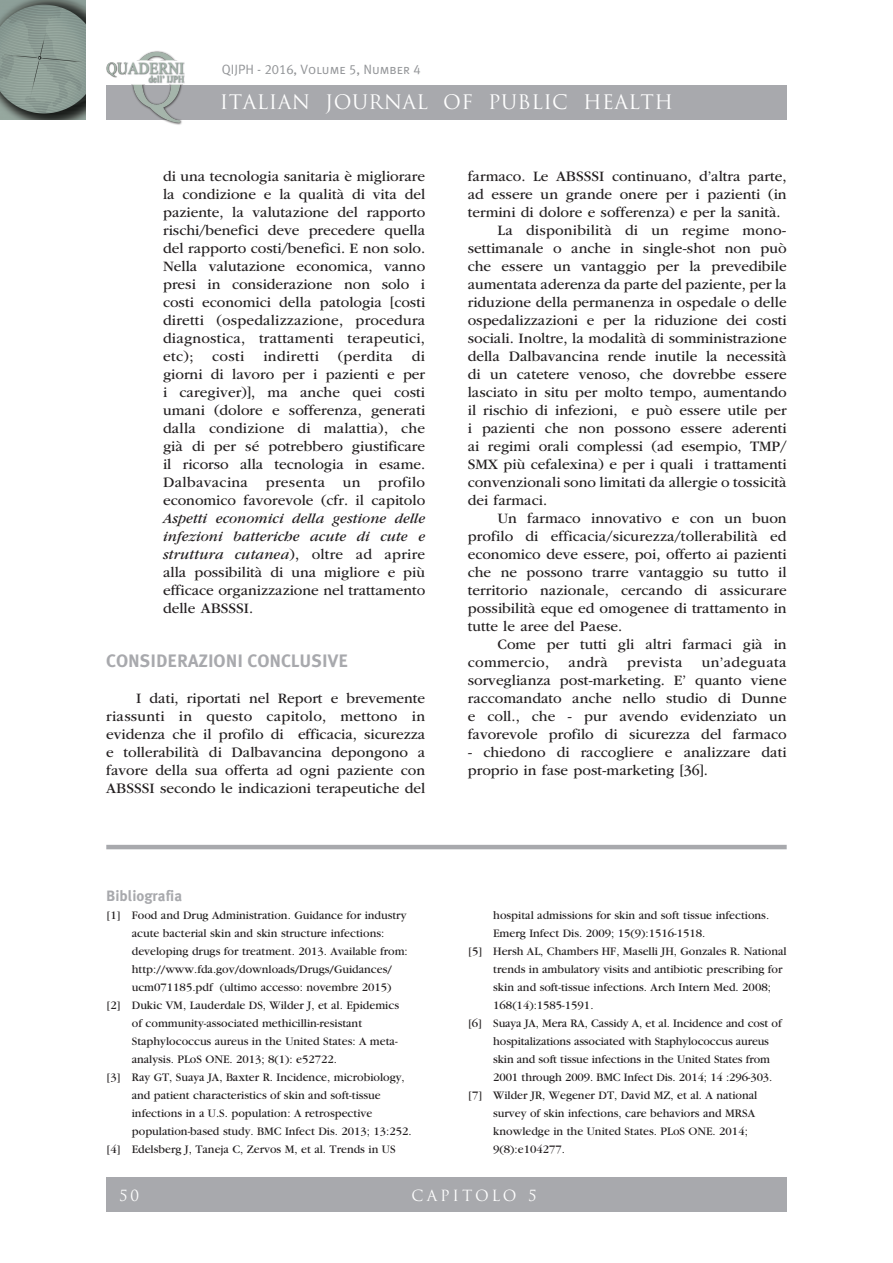
<style>
.page{position:relative;width:893px;height:1263px;background:#fff}
.page>*{position:absolute;margin:0;border:0;box-sizing:border-box;transform-origin:0 0}
.t1{font:19.5px "Trajan Pro";letter-spacing:.02em;color:#fff}
.t2{font:18px "Meta Plus Bold Caps";color:#a8a9ad}
.t3{font:15px/18px "ITC Garamond Std";color:#231f20;text-align:justify}
.t4{font:italic 15px/18px "Garamond";color:#231f20;text-align:justify}
.t5{font:15px "ITC Garamond Std";letter-spacing:.025em;color:#231f20}
.t6{font:700 15px "Meta Plus";color:#a8a9ad}
.t7{font:15px "Trajan Pro";letter-spacing:.195em;color:#fff}
.t8{font:13.5px "Meta Plus Normal Caps";color:#939598}
.t9{font:12px "Garamond";color:#231f20}
.s1{font-family:"ITC Garamond Std";font-style:normal}
</style>
<div class="page">
<img style="left:0;top:0;width:85px;height:119px">
<div style="left:106px;top:85px;width:681px;height:34px;background:#a8a9ad"></div>
<img style="left:106px;top:51px;width:80px;height:74px">
<div style="left:106px;top:1178px;width:56px;height:34px;background:#a8a9ad"></div>
<div style="left:162px;top:1178px;width:625px;height:34px;background:#a8a9ad"></div>
<hr style="left:106px;top:845px;width:681px;height:4px;background:#a8a9ad">
<p class="t8" style="left:222px;top:62px;width:201px">QIJPH - 2016, Volume 5, Number 4</p>
<h1 class="t1" style="left:220px;top:90px;width:455px">ITALIAN JOURNAL OF PUBLIC HEALTH</h1>
<p class="t3" style="left:163px;top:167px;width:264px">di una tecnologia sanitaria è migliorare la condizione e la qualità di vita del paziente, la valutazione del rapporto rischi/benefici deve precedere quella del rapporto costi/benefici. E non solo.<br>Nella valutazione economica, vanno presi in considerazione non solo i costi economici della patologia [costi diretti (ospedalizzazione, procedura diagnostica, trattamenti terapeutici, etc);</p>
<p class="t3" style="left:163px;top:347px;width:264px;text-indent:249px">di giorni di lavoro per i pazienti e per i caregiver)], ma anche quei costi umani (dolore e sofferenza, generati dalla condizione di malattia), che già di per sé potrebbero giustificare il ricorso alla tecnologia in esame.<br>Dalbavacina presenta un profilo economico favorevole (cfr. il capitolo</p>
<p class="t4" style="left:163px;top:509px;width:264px">Aspetti economici della gestione delle infezioni batteriche acute di cute e struttura cutanea<span class="s1">), oltre ad aprire</span></p>
<p class="t3" style="left:163px;top:563px;width:264px">alla possibilità di una migliore e più efficace organizzazione nel trattamento delle ABSSSI.</p>
<p class="t3" style="left:212px;top:347px;width:34px">costi</p>
<p class="t5" style="left:263px;top:348px;width:57px">indiretti</p>
<p class="t5" style="left:338px;top:348px;width:57px">(perdita</p>
<p class="t2" style="left:106px;top:650px;width:243px">CONSIDERAZIONI CONCLUSIVE</p>
<p class="t3" style="left:106px;top:689px;width:320px;text-indent:30px">I dati, riportati nel Report e brevemente riassunti in questo capitolo, mettono in evidenza che il profilo di efficacia, sicurezza e tollerabilità di Dalbavancina depongono a favore della sua offerta ad ogni paziente con ABSSSI secondo le indicazioni terapeutiche del</p>
<p class="t6" style="left:106px;top:887px;width:77px">Bibliografia</p>
<p class="t9" style="left:106px;top:909px;width:302px">[1] Food and Drug Administration. Guidance for industry</p>
<p class="t9" style="left:132px;top:927px;width:254px">acute bacterial skin and skin structure infections:</p>
<p class="t9" style="left:132px;top:945px;width:277px">developing drugs for treatment. 2013. Available from:</p>
<p class="t9" style="left:132px;top:963px;width:262px">http://www.fda.gov/downloads/Drugs/Guidances/</p>
<p class="t9" style="left:132px;top:981px;width:261px">ucm071185.pdf (ultimo accesso: novembre 2015)</p>
<p class="t9" style="left:106px;top:999px;width:294px">[2] Dukic VM, Lauderdale DS, Wilder J, et al. Epidemics</p>
<p class="t9" style="left:132px;top:1017px;width:232px">of community-associated methicillin-resistant</p>
<p class="t9" style="left:132px;top:1035px;width:267px">Staphylococcus aureus in the United States: A meta-</p>
<p class="t9" style="left:132px;top:1053px;width:207px">analysis. PLoS ONE. 2013; 8(1): e52722.</p>
<p class="t9" style="left:106px;top:1071px;width:300px">[3] Ray GT, Suaya JA, Baxter R. Incidence, microbiology,</p>
<p class="t9" style="left:132px;top:1089px;width:250px">and patient characteristics of skin and soft-tissue</p>
<p class="t9" style="left:132px;top:1107px;width:242px">infections in a U.S. population: A retrospective</p>
<p class="t9" style="left:132px;top:1125px;width:281px">population-based study. BMC Infect Dis. 2013; 13:252.</p>
<p class="t9" style="left:106px;top:1143px;width:291px">[4] Edelsberg J, Taneja C, Zervos M, et al. Trends in US</p>
<p class="t3" style="left:468px;top:167px;width:320px">farmaco. Le ABSSSI continuano, d’altra parte,</p>
<p class="t3" style="left:468px;top:185px;width:320px">ad essere un grande onere per i pazienti (in</p>
<p class="t3" style="left:468px;top:203px;width:314px">termini di dolore e sofferenza) e per la sanità.</p>
<p class="t3" style="left:497px;top:221px;width:291px">La disponibilità di un regime mono-</p>
<p class="t3" style="left:468px;top:239px;width:320px">settimanale o anche in single-shot non può</p>
<p class="t3" style="left:468px;top:257px;width:320px">che essere un vantaggio per la prevedibile</p>
<p class="t3" style="left:468px;top:275px;width:320px">aumentata aderenza da parte del paziente, per la</p>
<p class="t3" style="left:468px;top:293px;width:320px">riduzione della permanenza in ospedale o delle</p>
<p class="t3" style="left:468px;top:311px;width:320px">ospedalizzazioni e per la riduzione dei costi</p>
<p class="t3" style="left:468px;top:329px;width:320px">sociali. Inoltre, la modalità di somministrazione</p>
<p class="t3" style="left:468px;top:347px;width:320px">della Dalbavancina rende inutile la necessità</p>
<p class="t3" style="left:468px;top:365px;width:320px">di un catetere venoso, che dovrebbe essere</p>
<p class="t3" style="left:468px;top:383px;width:320px">lasciato in situ per molto tempo, aumentando</p>
<p class="t3" style="left:468px;top:401px;width:320px">il rischio di infezioni, e può essere utile per</p>
<p class="t3" style="left:468px;top:419px;width:320px">i pazienti che non possono essere aderenti</p>
<p class="t3" style="left:468px;top:437px;width:320px">ai regimi orali complessi (ad esempio, TMP/</p>
<p class="t3" style="left:468px;top:455px;width:320px">SMX più cefalexina) e per i quali i trattamenti</p>
<p class="t3" style="left:468px;top:473px;width:320px">convenzionali sono limitati da allergie o tossicità</p>
<p class="t3" style="left:468px;top:491px;width:81px">dei farmaci.</p>
<p class="t3" style="left:497px;top:509px;width:291px">Un farmaco innovativo e con un buon</p>
<p class="t3" style="left:468px;top:527px;width:320px">profilo di efficacia/sicurezza/tollerabilità ed</p>
<p class="t3" style="left:468px;top:545px;width:320px">economico deve essere, poi, offerto ai pazienti</p>
<p class="t3" style="left:468px;top:563px;width:320px">che ne possono trarre vantaggio su tutto il</p>
<p class="t3" style="left:468px;top:581px;width:321px">territorio nazionale, cercando di assicurare</p>
<p class="t3" style="left:468px;top:599px;width:320px">possibilità eque ed omogenee di trattamento in</p>
<p class="t3" style="left:468px;top:617px;width:156px">tutte le aree del Paese.</p>
<p class="t3" style="left:497px;top:635px;width:291px">Come per tutti gli altri farmaci già in</p>
<p class="t5" style="left:468px;top:654px;width:83px">commercio,</p>
<p class="t3" style="left:569px;top:653px;width:41px">andrà</p>
<p class="t5" style="left:627px;top:654px;width:57px">prevista</p>
<p class="t3" style="left:468px;top:653px;width:320px;text-indent:234px">un’adeguata sorveglianza post-marketing. E’ quanto viene raccomandato anche nello studio di Dunne e coll., che - pur avendo evidenziato un favorevole profilo di sicurezza del farmaco</p>
<p class="t3" style="left:468px;top:743px;width:320px">- chiedono di raccogliere e analizzare dati proprio in fase post-marketing [36].</p>
<p class="t9" style="left:493px;top:909px;width:277px">hospital admissions for skin and soft tissue infections.</p>
<p class="t9" style="left:493px;top:927px;width:214px">Emerg Infect Dis. 2009; 15(9):1516-1518.</p>
<p class="t9" style="left:468px;top:945px;width:320px">[5] Hersh AL, Chambers HF, Maselli JH, Gonzales R. National</p>
<p class="t9" style="left:493px;top:963px;width:291px">trends in ambulatory visits and antibiotic prescribing for</p>
<p class="t9" style="left:493px;top:981px;width:279px">skin and soft-tissue infections. Arch Intern Med. 2008;</p>
<p class="t9" style="left:493px;top:999px;width:102px">168(14):1585-1591.</p>
<p class="t9" style="left:468px;top:1017px;width:315px">[6] Suaya JA, Mera RA, Cassidy A, et al. Incidence and cost of</p>
<p class="t9" style="left:493px;top:1035px;width:277px">hospitalizations associated with Staphylococcus aureus</p>
<p class="t9" style="left:493px;top:1053px;width:278px">skin and soft tissue infections in the United States from</p>
<p class="t9" style="left:493px;top:1071px;width:281px">2001 through 2009. BMC Infect Dis. 2014; 14 :296-303.</p>
<p class="t9" style="left:468px;top:1089px;width:291px">[7] Wilder JR, Wegener DT, David MZ, et al. A national</p>
<p class="t9" style="left:493px;top:1107px;width:263px">survey of skin infections, care behaviors and MRSA</p>
<p class="t9" style="left:493px;top:1125px;width:256px">knowledge in the United States. PLoS ONE. 2014;</p>
<p class="t9" style="left:493px;top:1143px;width:73px">9(8):e104277.</p>
<p class="t7" style="left:119px;top:1185px;width:22px">50</p>
<p class="t7" style="left:412px;top:1185px;width:126px">CAPITOLO 5</p>
</div>
